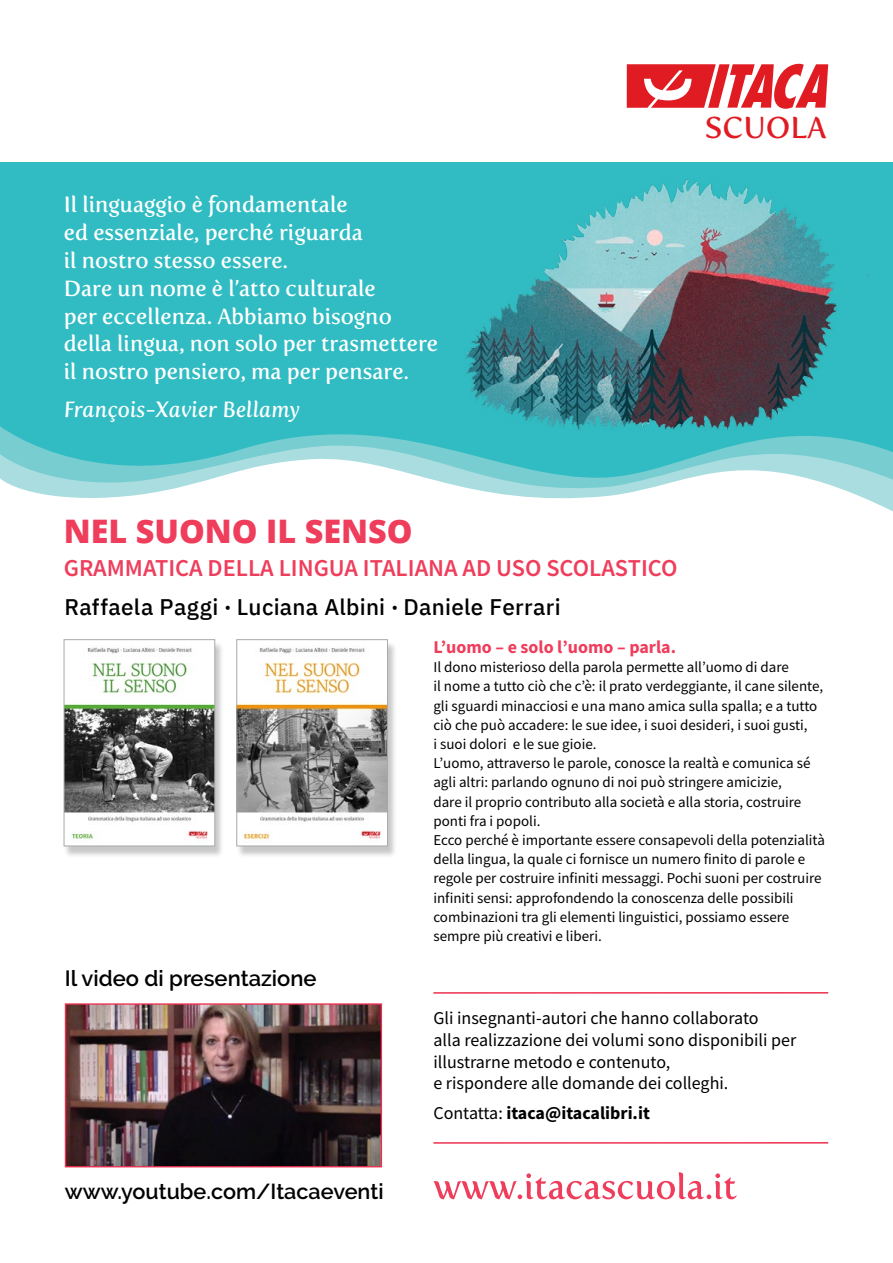
<style>
.page{position:relative;width:893px;height:1263px;background:#fff}
.page>*{position:absolute;margin:0;border:0;box-sizing:border-box;transform-origin:0 0}
.t1{font:800 32.4px "Open Sans";color:#ef3d5c}
.t2{font:30px "Fertigo Pro";color:#e11b22}
.Titolo_collana{font:600 24.3px "Source Sans Pro";color:#ef3d5c}
.t3{font:500 22.5px "IBM Plex Sans";letter-spacing:.015em;color:#000}
.Normale{font:21.9px/27.9px "Fertigo Pro";color:#fff}
.Normale-2{font:italic 21.9px "Fertigo Pro";color:#fff}
.Normale-3{font:600 21.9px "Raleway";color:#000}
.Normale-4{font:600 21.6px "Raleway";color:#000}
.Testi_introduttivi{font:18px/21.6px "Source Sans Pro";color:#000}
.Testi_introduttivi-2{font:700 18px "Source Sans Pro";color:#000}
.Normale-5{font:700 18px "Source Sans Pro";color:#ef3d5c}
.Normale-6{font:15px/19.2px "Source Sans Pro";color:#000}
.s1{font-family:"Source Sans Pro";font-weight:700}
.s2{font-weight:400}
</style>
<div class="page">
<svg style="left:0;top:162px;width:893px;height:336px;background:#4dc4c9"></svg>
<img style="left:433px;top:166px;width:436px;height:269px">
<svg style="left:627px;top:64px;width:201px;height:45px"></svg>
<div style="left:64px;top:641px;width:160px;height:216px;background:#000;opacity:.22"></div>
<img style="left:66px;top:641px;width:147px;height:203px">
<div style="left:64px;top:639px;width:151px;height:207px;border:1px solid #a7a9ac"></div>
<div style="left:237px;top:641px;width:160px;height:216px;background:#000;opacity:.22"></div>
<img style="left:238px;top:641px;width:148px;height:203px">
<div style="left:236px;top:639px;width:152px;height:207px;border:1px solid #a7a9ac"></div>
<img style="left:67px;top:1005px;width:313px;height:160px">
<div style="left:65px;top:1003px;width:317px;height:164px;border:1px solid #ee3050"></div>
<svg style="left:433px;top:1172px;width:304px;height:27px"></svg>
<hr style="left:433px;top:992px;width:395px;height:2px;background:#ee3050">
<hr style="left:433px;top:1142px;width:395px;height:2px;background:#ee3050">
<p class="Normale" style="left:64px;top:190px;width:376px">Il linguaggio è fondamentale<br>ed essenziale, perché riguarda<br>il nostro stesso essere.<br>Dare un nome è l’atto culturale<br>per eccellenza. Abbiamo bisogno della lingua, non solo per trasmettere il nostro pensiero, ma per pensare.</p>
<p class="Normale-2" style="left:64px;top:397px;width:238px">François-Xavier Bellamy</p>
<p class="t2" style="left:705px;top:110px;width:123px">SCUOLA</p>
<p class="t1" style="left:64px;top:506px;width:350px">NEL SUONO IL SENSO</p>
<p class="Titolo_collana" style="left:64px;top:552px;width:615px">GRAMMATICA DELLA LINGUA ITALIANA AD USO SCOLASTICO</p>
<p class="t3" style="left:65px;top:589px;width:498px">Raffaela Paggi <span class="s1">·</span> Luciana Albini <span class="s1">·</span> Daniele Ferrari</p>
<p class="Normale-5" style="left:433px;top:635px;width:244px">L’uomo – e solo l’uomo – parla.</p>
<p class="Normale-6" style="left:433px;top:657px;width:391px">Il dono misterioso della parola permette all’uomo di dare<br>il nome a tutto ciò che c’è: il prato verdeggiante, il cane silente, gli sguardi minacciosi e una mano amica sulla spalla; e a tutto ciò che può accadere: le sue idee, i suoi desideri, i suoi gusti,<br>i suoi dolori e le sue gioie.</p>
<p class="Normale-6" style="left:433px;top:753px;width:379px">L’uomo, attraverso le parole, conosce la realtà e comunica sé agli altri: parlando ognuno di noi può stringere amicizie, dare il proprio contributo alla società e alla storia, costruire ponti fra i popoli.</p>
<p class="Normale-6" style="left:433px;top:830px;width:393px">Ecco perché è importante essere consapevoli della potenzialità della lingua, la quale ci fornisce un numero finito di parole e regole per costruire infiniti messaggi. Pochi suoni per costruire infiniti sensi: approfondendo la conoscenza delle possibili combinazioni tra gli elementi linguistici, possiamo essere sempre più creativi e liberi.</p>
<p class="Normale-3" style="left:65px;top:965px;width:253px">Il video di presentazione</p>
<p class="Normale-4" style="left:65px;top:1179px;width:320px">www.youtube.com/Itacaeventi</p>
<p class="Testi_introduttivi" style="left:433px;top:1007px;width:364px">Gli insegnanti-autori che hanno collaborato<br>alla realizzazione dei volumi sono disponibili per illustrarne metodo e contenuto,<br>e rispondere alle domande dei colleghi.</p>
<p class="Testi_introduttivi-2" style="left:433px;top:1101px;width:218px"><span class="s2">Contatta:</span> itaca@itacalibri.it</p>
</div>
